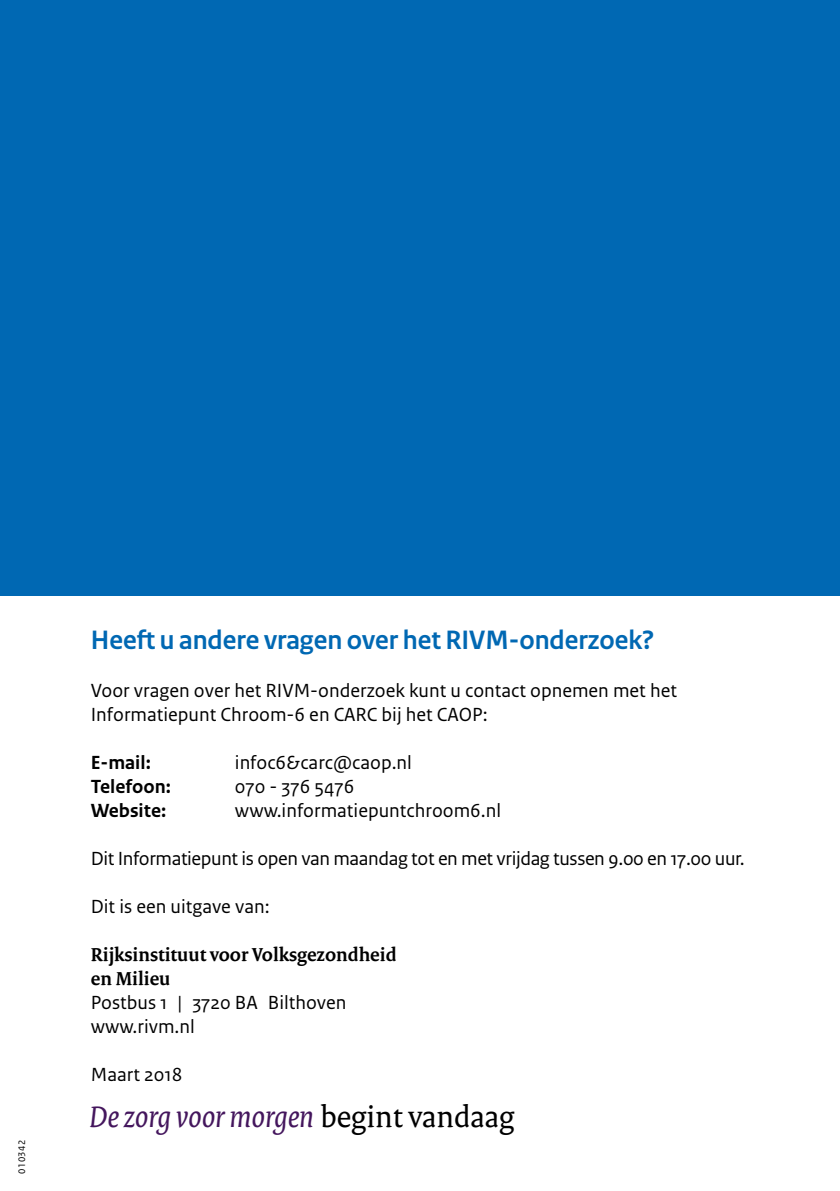
<style>
.page{position:relative;width:840px;height:1191px;background:#fff}
.page>*{position:absolute;margin:0;border:0;box-sizing:border-box;transform-origin:0 0}
._33_RIVM_Pay-off_A5{font:italic 32px "Rijksoverheid Serif";color:#44165d}
._05_RIVM_Paragraafko{font:700 28px "Rijksoverheid Sans Heading";color:#0068b3}
._10_RIVM_Broodtekst{font:20px/24px "Rijksoverheid Sans Text";color:#000}
._10_RIVM_Broodtekst-2{font:20px "Rijksoverheid Sans Text";letter-spacing:-.02em;color:#000}
._10_RIVM_Broodtekst-3{font:700 20px/24px "Rijksoverheid Serif";color:#000}
._10_RIVM_Broodtekst-4{font:700 20px "Rijksoverheid Sans Text";color:#000}
.t1{font:10px "Rijksoverheid Sans Text";letter-spacing:.05em;color:#000}
.s1{font-style:normal;color:#000}
</style>
<div class="page">
<div style="left:0;top:0;width:839px;height:595px;background:#0068b3"></div>
<p class="t1" style="left:16px;top:1174px;width:36px;rotate:-90deg">010342</p>
<p class="_05_RIVM_Paragraafko" style="left:91px;top:624px;width:564px">Heeft u andere vragen over het RIVM-onderzoek?</p>
<p class="_10_RIVM_Broodtekst" style="left:91px;top:679px;width:587px">Voor vragen over het RIVM-onderzoek kunt u contact opnemen met het<br>Informatiepunt Chroom-6 en CARC bij het CAOP:</p>
<p class="_10_RIVM_Broodtekst-4" style="left:91px;top:751px;width:61px">E-mail:</p>
<p class="_10_RIVM_Broodtekst" style="left:235px;top:751px;width:178px">infoc6&amp;carc@caop.nl</p>
<p class="_10_RIVM_Broodtekst-4" style="left:91px;top:775px;width:82px">Telefoon:</p>
<p class="_10_RIVM_Broodtekst" style="left:235px;top:775px;width:121px">070 - 376 5476</p>
<p class="_10_RIVM_Broodtekst-4" style="left:91px;top:799px;width:77px">Website:</p>
<p class="_10_RIVM_Broodtekst" style="left:235px;top:799px;width:267px">www.informatiepuntchroom6.nl</p>
<p class="_10_RIVM_Broodtekst-2" style="left:91px;top:847px;width:655px">Dit Informatiepunt is open van maandag tot en met vrijdag tussen 9.00 en 17.00 uur.</p>
<p class="_10_RIVM_Broodtekst" style="left:91px;top:895px;width:180px">Dit is een uitgave van:</p>
<p class="_10_RIVM_Broodtekst-3" style="left:91px;top:942px;width:307px">Rijksinstituut voor Volksgezondheid en Milieu</p>
<p class="_10_RIVM_Broodtekst" style="left:91px;top:991px;width:257px">Postbus 1 | 3720 BA Bilthoven</p>
<p class="_10_RIVM_Broodtekst" style="left:91px;top:1015px;width:106px">www.rivm.nl</p>
<p class="_10_RIVM_Broodtekst" style="left:91px;top:1063px;width:93px">Maart 2018</p>
<p class="_33_RIVM_Pay-off_A5" style="left:89px;top:1097px;width:426px">De zorg voor morgen <span class="s1">begint vandaag</span></p>
</div>
